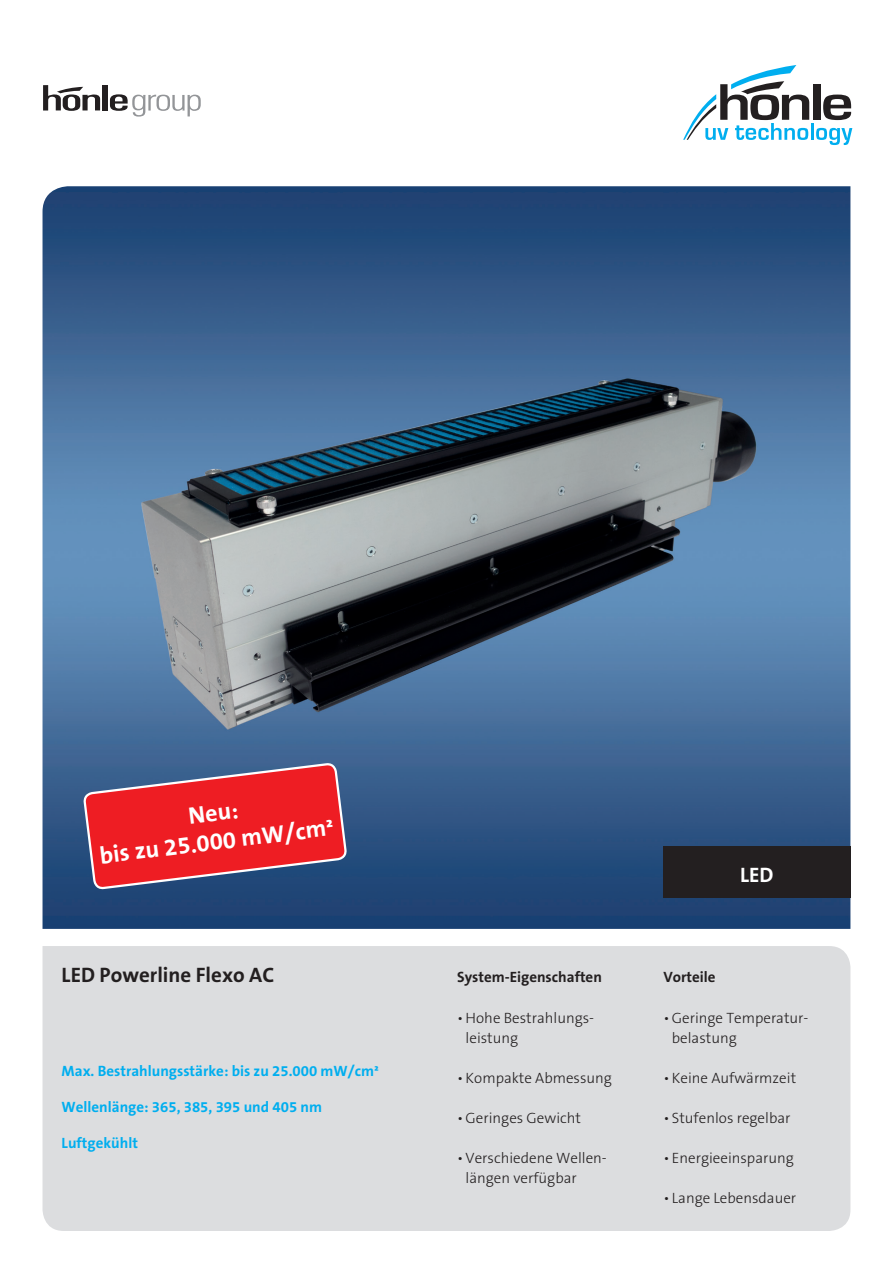
<style>
.page{position:relative;width:893px;height:1263px;background:#fff}
.page>*{position:absolute;margin:0;border:0;box-sizing:border-box;transform-origin:0 0}
.t1{font:700 24px/28.8px "The Sans B7";color:#fff;text-align:center}
.t2{font:700 21px "The Sans B7";color:#231f20}
.t3{font:700 21px "The Sans B7";color:#fff}
.t4{font:300 15px/20.1px "The Sans B3";color:#231f20}
.t5{font:700 15px "The Sans B7";color:#00aeef}
.t6{font:700 15px "The Sans B7";color:#231f20}
</style>
<div class="page">
<hr style="left:811px;top:123px;width:3px;height:17px;background:#00aeef">
<svg style="left:816px;top:128px;width:36px;height:17px"></svg>
<div style="left:813px;top:84px;width:7px;height:36px;background:#231f20"></div>
<svg style="left:823px;top:95px;width:28px;height:25px"></svg>
<svg style="left:683px;top:65px;width:126px;height:75px"></svg>
<div style="left:103px;top:85px;width:5px;height:25px;background:#231f20"></div>
<svg style="left:110px;top:94px;width:91px;height:23px"></svg>
<svg style="left:43px;top:85px;width:57px;height:26px"></svg>
<img style="left:43px;top:186px;width:807px;height:743px">
<div style="left:43px;top:946px;width:807px;height:285px;background:#dcdddf"></div>
<div style="left:663px;top:846px;width:187px;height:51px;background:#231f20"></div>
<svg style="left:84px;top:735px;width:262px;height:182px;background:#933f58"></svg>
<h1 class="t1" style="left:95px;top:813px;width:237px;rotate:-7deg">Neu:<br>bis zu 25.000 mW/cm²</h1>
<h2 class="t2" style="left:62px;top:964px;width:214px">LED Powerline Flexo AC</h2>
<p class="t5" style="left:62px;top:1063px;width:319px">Max. Bestrahlungsstärke: bis zu 25.000 mW/cm²</p>
<p class="t5" style="left:62px;top:1099px;width:262px">Wellenlänge: 365, 385, 395 und 405 nm</p>
<p class="t5" style="left:62px;top:1135px;width:78px">Luftgekühlt</p>
<p class="t6" style="left:457px;top:969px;width:146px">System-Eigenschaften</p>
<p class="t4" style="left:466px;top:1008px;width:130px;text-indent:-9px">• Hohe Bestrahlungs&shy;leistung</p>
<p class="t4" style="left:457px;top:1068px;width:156px">• Kompakte Abmessung</p>
<p class="t4" style="left:457px;top:1108px;width:125px">•Geringes Gewicht</p>
<p class="t4" style="left:466px;top:1149px;width:143px;text-indent:-9px">•Verschiedene Wellen&shy;längen verfügbar</p>
<h2 class="t3" style="left:740px;top:863px;width:35px">LED</h2>
<p class="t6" style="left:663px;top:969px;width:54px">Vorteile</p>
<p class="t4" style="left:672px;top:1008px;width:138px;text-indent:-9px">•Geringe Temperatur&shy;belastung</p>
<p class="t4" style="left:663px;top:1068px;width:134px">• Keine Aufwärmzeit</p>
<p class="t4" style="left:663px;top:1108px;width:129px">• Stufenlos regelbar</p>
<p class="t4" style="left:663px;top:1149px;width:132px">• Energieeinsparung</p>
<p class="t4" style="left:663px;top:1189px;width:134px">• Lange Lebensdauer</p>
</div>
